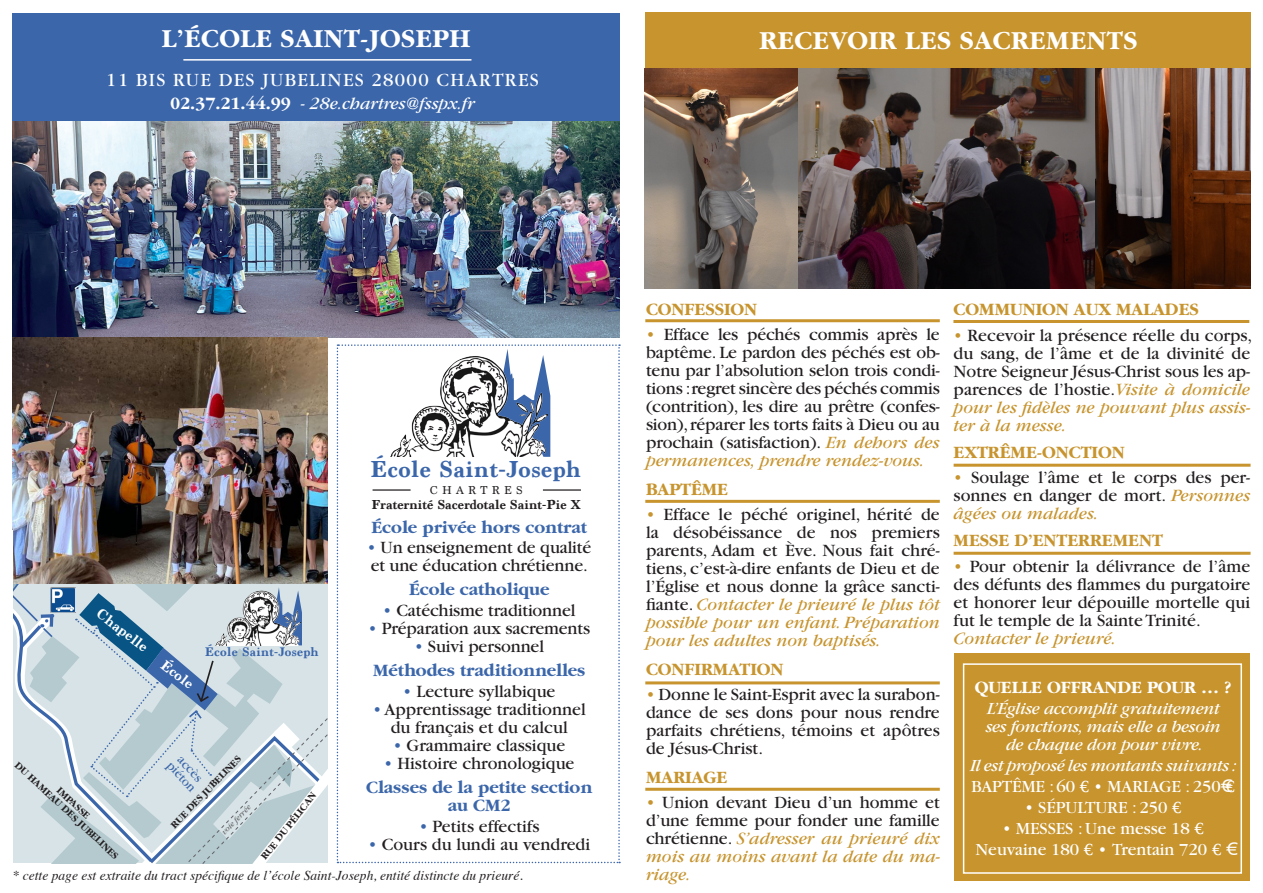
<style>
.page{position:relative;width:1263px;height:893px;background:#fff}
.page>*{position:absolute;margin:0;border:0;box-sizing:border-box;transform-origin:0 0}
.t1{font:700 27px "Garamond";letter-spacing:.02em;color:#fff}
.t2{font:700 24.3px "Marion";letter-spacing:.02em;color:#3b66aa}
.t3{font:19.5px "Garamond";letter-spacing:.07em;color:#fff}
.t4{font:18px/18px "Garamond";color:#231f20;text-align:justify}
.t5{font:700 18px "Garamond";color:#3b66aa}
.t6{font:700 18px "Garamond";color:#c7942e}
.t7{font:italic 18px "Garamond";color:#fff}
.t8{font:700 18px "Garamond";color:#fff}
.t9{font:italic 18px "Garamond";color:#c7942e}
.t10{font:italic 17.7px "Garamond";letter-spacing:-.02em;color:#fff}
.t11{font:17.7px "Garamond";color:#fff}
.t12{font:700 15px "Marion";color:#fff}
.t13{font:700 13.65px "Marion";color:#231f20}
.t14{font:italic 13.5px "Times";color:#231f20}
.t15{font:13.2px "Garamond";color:#3b66aa}
.t16{font:700 13.05px "Marion";letter-spacing:.02em;color:#3b66aa}
.t17{font:12px "Marion";letter-spacing:.36em;color:#231f20}
.t18{font:700 10.2px "Garamond";color:#231f20}
.t19{font:italic 8.4px "Garamond";color:#636366}
.s1{font-weight:700;font-style:normal}
.s2{font-style:normal}
.s3{color:#3b66aa}
.s4{color:#c7942e}
.s5{font-style:italic;color:#c7942e}
.s6{font-family:"Athelas"}
</style>
<div class="page">
<img style="left:13px;top:120px;width:607px;height:217px">
<img style="left:13px;top:337px;width:314px;height:7px">
<img style="left:12px;top:344px;width:608px;height:520px">
<div style="left:645px;top:13px;width:605px;height:55px;background:#c7942e"></div>
<hr style="left:953px;top:320px;width:296px;height:3px;background:#c7942e">
<hr style="left:954px;top:464px;width:296px;height:3px;background:#c7942e">
<hr style="left:954px;top:552px;width:296px;height:3px;background:#c7942e">
<hr style="left:645px;top:319px;width:295px;height:3px;background:#c7942e">
<hr style="left:645px;top:500px;width:295px;height:3px;background:#c7942e">
<hr style="left:645px;top:681px;width:295px;height:3px;background:#c7942e">
<hr style="left:645px;top:788px;width:295px;height:3px;background:#c7942e">
<div style="left:954px;top:653px;width:296px;height:227px;background:#c7942e"></div>
<div style="left:963px;top:663px;width:279px;height:211px;border:2px solid #fff"></div>
<img style="left:645px;top:68px;width:447px;height:220px">
<img style="left:1092px;top:68px;width:158px;height:220px">
<div style="left:13px;top:13px;width:607px;height:107px;background:#3b66aa"></div>
<hr style="left:183px;top:59px;width:288px;height:2px;background:#fff">
<div style="left:0;top:531px;width:13px;height:347px;background:#fff"></div>
<p class="t1" style="left:162px;top:25px;width:310px">L’ÉCOLE SAINT-JOSEPH</p>
<p class="t3" style="left:106px;top:70px;width:434px">11 BIS RUE DES JUBELINES 28000 CHARTRES</p>
<p class="t7" style="left:170px;top:94px;width:306px"><span class="s1">02.37.21.44.99</span> <span class="s2">-</span> 28e.chartres@fsspx.fr</p>
<p class="t1" style="left:759px;top:26px;width:380px">RECEVOIR LES SACREMENTS</p>
<p class="t12" style="left:104px;top:604px;width:62px;rotate:38deg">Chapelle</p>
<p class="t12" style="left:168px;top:656px;width:39px;rotate:38deg">École</p>
<p class="t16" style="left:205px;top:644px;width:115px">École Saint-Joseph</p>
<p class="t18" style="left:20px;top:759px;width:139px;rotate:43deg">DU HAMEAU DES JUBELINES</p>
<p class="t18" style="left:62px;top:785px;width:43px;rotate:43deg">IMPASSE</p>
<p class="t18" style="left:169px;top:823px;width:98px;rotate:-46deg">RUE DES JUBELINES</p>
<p class="t15" style="left:185px;top:753px;width:32px;rotate:48deg">accès</p>
<p class="t15" style="left:174px;top:758px;width:38px;rotate:48deg">piéton</p>
<p class="t19" style="left:220px;top:830px;width:40px;rotate:-46deg">voie ferrée</p>
<p class="t18" style="left:259px;top:855px;width:84px;rotate:-52deg">RUE DU PÉLICAN</p>
<p class="t2" style="left:370px;top:455px;width:213px">École Saint-Joseph</p>
<p class="t13" style="left:372px;top:496px;width:211px">Fraternité Sacerdotale Saint-Pie X</p>
<p class="t17" style="left:430px;top:483px;width:94px">CHARTRES</p>
<p class="t5" style="left:371px;top:518px;width:217px">École privée hors contrat</p>
<p class="t4" style="left:367px;top:538px;width:226px"><span class="s3">•</span> Un enseignement de qualité</p>
<p class="t4" style="left:371px;top:556px;width:219px">et une éducation chrétienne.</p>
<p class="t5" style="left:409px;top:579px;width:142px">École catholique</p>
<p class="t4" style="left:383px;top:601px;width:194px"><span class="s3">•</span> Catéchisme traditionnel</p>
<p class="t4" style="left:368px;top:619px;width:224px"><span class="s3">•</span> Préparation aux sacrements</p>
<p class="t4" style="left:414px;top:637px;width:131px"><span class="s3">•</span> Suivi personnel</p>
<p class="t5" style="left:373px;top:660px;width:214px">Méthodes traditionnelles</p>
<p class="t4" style="left:403px;top:682px;width:154px"><span class="s3">•</span> Lecture syllabique</p>
<p class="t4" style="left:373px;top:700px;width:214px"><span class="s3">•</span> Apprentissage traditionnel</p>
<p class="t4" style="left:391px;top:718px;width:178px">du français et du calcul</p>
<p class="t4" style="left:393px;top:736px;width:174px"><span class="s3">•</span> Grammaire classique</p>
<p class="t4" style="left:384px;top:754px;width:192px"><span class="s3">•</span> Histoire chronologique</p>
<p class="t5" style="left:366px;top:777px;width:228px">Classes de la petite section</p>
<p class="t5" style="left:448px;top:795px;width:64px">au CM2</p>
<p class="t4" style="left:419px;top:817px;width:122px"><span class="s3">•</span> Petits effectifs</p>
<p class="t4" style="left:368px;top:835px;width:223px"><span class="s3">•</span> Cours du lundi au vendredi</p>
<p class="t14" style="left:13px;top:863px;width:511px">* cette page est extraite du tract spécifique de l’école Saint-Joseph, entité distincte du prieuré.</p>
<p class="t6" style="left:646px;top:299px;width:113px">CONFESSION</p>
<p class="t4" style="left:646px;top:326px;width:295px"><span class="s4">•</span> Efface les péchés commis après le baptême. Le pardon des péchés est ob&shy;tenu par l’absolution selon trois condi&shy;tions :regret sincère des péchés commis (contrition), les dire au prêtre (confes&shy;sion), réparer les torts faits à Dieu ou au prochain (satisfaction). <span class="s5">En dehors des permanences, prendre rendez-vous.</span></p>
<p class="t6" style="left:646px;top:479px;width:84px">BAPTÊME</p>
<p class="t4" style="left:646px;top:506px;width:295px"><span class="s4">•</span> Efface le péché originel, hérité de la désobéissance de nos premiers parents, Adam et Ève. Nous fait chré&shy;tiens, c’est-à-dire enfants de Dieu et de l’Église et nous donne la grâce sancti&shy;fiante. <span class="s5">Contacter le prieuré le plus tôt possible pour un enfant. Préparation pour les adultes non baptisés.</span></p>
<p class="t6" style="left:646px;top:659px;width:139px">CONFIRMATION</p>
<p class="t4" style="left:646px;top:686px;width:295px"><span class="s4">•</span> Donne le Saint-Esprit avec la surabon&shy;dance de ses dons pour nous rendre parfaits chrétiens, témoins et apôtres de Jésus-Christ.</p>
<p class="t6" style="left:646px;top:767px;width:83px">MARIAGE</p>
<p class="t4" style="left:646px;top:794px;width:295px"><span class="s4">•</span> Union devant Dieu d’un homme et d’une femme pour fonder une famille chrétienne. <span class="s5">S’adresser au prieuré dix mois au moins avant la date du ma&shy;riage.</span></p>
<p class="t6" style="left:954px;top:300px;width:247px">COMMUNION AUX MALADES</p>
<p class="t4" style="left:954px;top:326px;width:300px;text-align:left"><span class="s4">•</span> Recevoir la présence réelle du corps, du sang, de l’âme et de la divinité de Notre Seigneur Jésus-Christ sous les ap&shy;parences de l’hostie.<span class="s5">Visite à domicile pour les fidèles ne pouvant plus assis&shy;ter à la messe.</span></p>
<p class="t6" style="left:954px;top:443px;width:172px">EXTRÊME-ONCTION</p>
<p class="t4" style="left:954px;top:469px;width:298px"><span class="s4">•</span> Soulage l’âme et le corps des per&shy;sonnes en danger de mort. <span class="s5">Personnes âgées ou malades.</span></p>
<p class="t6" style="left:954px;top:531px;width:211px">MESSE D’ENTERREMENT</p>
<p class="t4" style="left:954px;top:557px;width:298px"><span class="s4">•</span> Pour obtenir la délivrance de l’âme des défunts des flammes du purgatoire et honorer leur dépouille mortelle qui fut le temple de la Sainte Trinité.</p>
<p class="t9" style="left:954px;top:629px;width:164px">Contacter le prieuré.</p>
<p class="t8" style="left:975px;top:678px;width:259px">QUELLE OFFRANDE POUR … ?</p>
<p class="t10" style="left:987px;top:699px;width:234px">L’Église accomplit gratuitement</p>
<p class="t10" style="left:986px;top:717px;width:236px">ses fonctions, mais elle a besoin</p>
<p class="t10" style="left:1006px;top:735px;width:198px">de chaque don pour vivre.</p>
<p class="t10" style="left:970px;top:756px;width:268px">Il est proposé les montants suivants :</p>
<p class="t11" style="left:971px;top:777px;width:265px">BAPTÊME : 60 <span class="s6">€</span> • MARIAGE : 250€<span class="s6">€</span></p>
<p class="t11" style="left:1025px;top:798px;width:158px">• SÉPULTURE : 250 <span class="s6">€</span></p>
<p class="t11" style="left:1002px;top:819px;width:203px">• MESSES : Une messe 18 <span class="s6">€</span></p>
<p class="t11" style="left:975px;top:840px;width:257px">Neuvaine 180 <span class="s6">€</span> • Trentain 720 <span class="s6">€</span> €</p>
</div>
